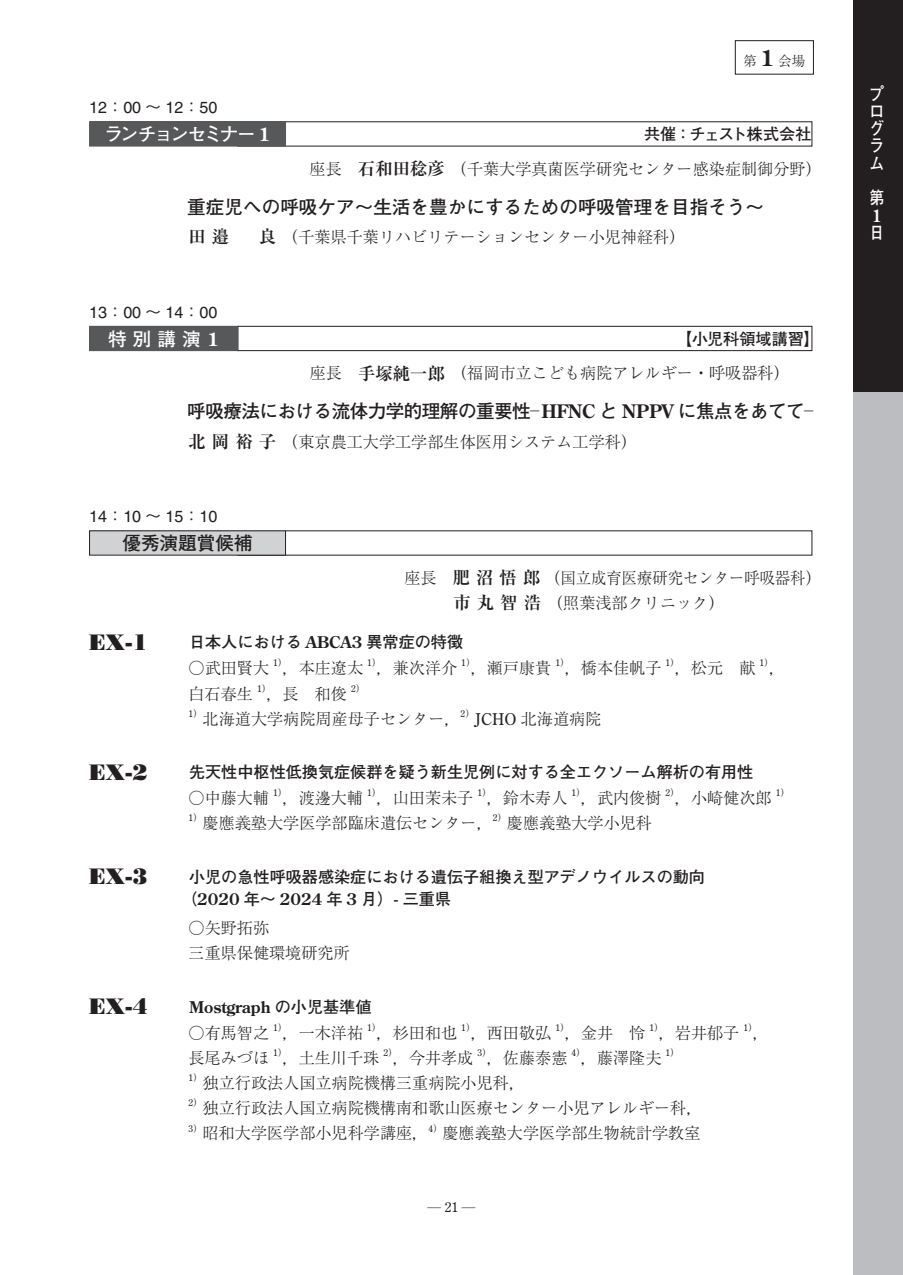
<style>
.page{position:relative;width:903px;height:1275px;background:#fff}
.page>*{position:absolute;margin:0;border:0;box-sizing:border-box;transform-origin:0 0}
.t1{font:22.4px "Bodoni Poster";color:#231f20}
.t2{font:700 18.55px "Futo Go B101 Pro";color:#231f20}
.t3{font:700 18.55px "Futo Go B101 Pro";letter-spacing:-.03em;color:#231f20}
.t4{font:700 18.55px "Futo Go B101 Pro";letter-spacing:-.125em;color:#fff}
.t5{font:700 18.55px "Futo Go B101 Pro";letter-spacing:-.055em;color:#fff}
.t6{font:700 17.32px/17.3px "Futo Go B101 Pro";color:#fff;text-align:justify;scale:.85 1}
.t7{font:700 17.32px "Ryumin Pro";color:#231f20}
.t8{font:700 17.32px "Century Old Style Std";color:#fff;scale:.85 1}
.t9{font:300 16.1px/24.8px "Ryumin Pro";color:#231f20}
.t10{font:700 16.1px "Futo Go B101 Pro";color:#231f20}
.t11{font:700 16.1px "Century Old Style Std";color:#231f20}
.t12{font:16.1px "Helvetica CE";color:#231f20}
.t13{font:700 16.1px "Futo Go B101 Pro";letter-spacing:-.03em;color:#231f20}
.t14{font:500 16.1px "Ryumin Pro";color:#231f20}
.t15{font:300 13.65px "Ryumin Pro";color:#231f20}
.t16{font:9.45px "Century Old Style Std";color:#231f20}
.s1{font-family:"Century Old Style Std";font-weight:700;font-size:22.4px}
.s2{font-family:"Gothic BBB Pro";font-weight:500}
.s3{font-family:"Century Old Style Std"}
.s4{font-weight:700;font-size:17.32px}
.s5{font-weight:500}
.s6{font-family:"Ryumin Pro";font-weight:500}
.s7{font-family:"Century Old Style Std";font-weight:400}
.s8{font-family:"Futo Go B101 Pro"}
</style>
<div class="page">
<div style="left:735px;top:40px;width:79px;height:34px;border:1px solid #231f20"></div>
<div style="left:853px;top:386px;width:50px;height:889px;background:#bcbdc0"></div>
<div style="left:853px;top:0;width:50px;height:392px;background:#231f20"></div>
<div style="left:90px;top:122px;width:195px;height:24px;background:#57585a"></div>
<div style="left:237px;top:326px;width:575px;height:25px;border:1px solid #231f20"></div>
<div style="left:90px;top:326px;width:148px;height:25px;background:#57585a"></div>
<div style="left:90px;top:531px;width:195px;height:24px;background:#d1d2d4"></div>
<p class="t15" style="left:743px;top:50px;width:64px">第<span class="s1">1</span>会場</p>
<p class="t12" style="left:89px;top:98px;width:130px">12<span class="s2">：</span>00 <span class="s2">～</span> 12<span class="s2">：</span>50</p>
<p class="t4" style="left:104px;top:119px;width:168px">ランチョンセミナー <span class="s3">1</span></p>
<p class="t13" style="left:644px;top:121px;width:169px">共催：チェスト株式会社</p>
<p class="t9" style="left:310px;top:155px;width:514px">座長 <span class="s4">石和田稔彦</span><span class="s5">（</span>千葉大学真菌医学研究センター感染症制御分野<span class="s5">）</span></p>
<p class="t2" style="left:187px;top:192px;width:578px">重症児への呼吸ケア～生活を豊かにするための呼吸管理を目指そう～</p>
<p class="t7" style="left:189px;top:223px;width:42px">田邉</p>
<p class="t9" style="left:259px;top:223px;width:428px"><span class="s4">良</span><span class="s5">（</span>千葉県千葉リハビリテーションセンター小児神経科<span class="s5">）</span></p>
<p class="t12" style="left:89px;top:303px;width:130px">13<span class="s2">：</span>00 <span class="s2">～</span> 14<span class="s2">：</span>00</p>
<p class="t5" style="left:108px;top:324px;width:113px">特別講演<span class="s3">1</span></p>
<p class="t10" style="left:676px;top:326px;width:145px">【小児科領域講習】</p>
<p class="t9" style="left:310px;top:360px;width:481px">座長 <span class="s4">手塚純一郎</span><span class="s5">（</span>福岡市立こども病院アレルギー<span class="s5">・</span>呼吸器科<span class="s5">）</span></p>
<p class="t3" style="left:187px;top:396px;width:628px">呼吸療法における流体力学的理解の重要性─ <span class="s3">HFNC</span> と <span class="s3">NPPV</span> に焦点をあてて─</p>
<p class="t9" style="left:189px;top:428px;width:450px"><span class="s4">北岡裕子</span><span class="s5">（</span>東京農工大学工学部生体医用システム工学科<span class="s5">）</span></p>
<p class="t12" style="left:89px;top:507px;width:130px">14<span class="s2">：</span>10 <span class="s2">～</span> 15<span class="s2">：</span>10</p>
<p class="t2" style="left:122px;top:528px;width:132px">優秀演題賞候補</p>
<p class="t9" style="left:453px;top:564px;width:370px;text-indent:-49px">座長 <span class="s4">肥沼悟郎</span><span class="s5">（</span>国立成育医療研究センター呼吸器科<span class="s5">）</span><span class="s4">市丸智浩</span><span class="s5">（</span>照葉浅部クリニック<span class="s5">）</span></p>
<h1 class="t1" style="left:89px;top:628px;width:60px">EX-1</h1>
<p class="t10" style="left:189px;top:629px;width:276px">日本人における <span class="s3">ABCA3</span> 異常症の特徴</p>
<p class="t9" style="left:189px;top:655px;width:82px">○武田賢大</p>
<p class="t16" style="left:273px;top:657px;width:16px">1<span class="s6">）</span></p>
<p class="t9" style="left:283px;top:655px;width:82px"><span class="s5">，</span>本庄遼太</p>
<p class="t16" style="left:367px;top:657px;width:16px">1<span class="s6">）</span></p>
<p class="t9" style="left:377px;top:655px;width:82px"><span class="s5">，</span>兼次洋介</p>
<p class="t16" style="left:461px;top:657px;width:16px">1<span class="s6">）</span></p>
<p class="t9" style="left:471px;top:655px;width:82px"><span class="s5">，</span>瀬戸康貴</p>
<p class="t16" style="left:555px;top:657px;width:16px">1<span class="s6">）</span></p>
<p class="t9" style="left:565px;top:655px;width:98px"><span class="s5">，</span>橋本佳帆子</p>
<p class="t16" style="left:665px;top:657px;width:16px">1<span class="s6">）</span></p>
<p class="t9" style="left:675px;top:655px;width:82px"><span class="s5">，</span>松元 献</p>
<p class="t16" style="left:759px;top:657px;width:16px">1<span class="s6">）</span></p>
<p class="t14" style="left:769px;top:656px;width:18px">，</p>
<p class="t9" style="left:189px;top:680px;width:66px">白石春生</p>
<p class="t16" style="left:257px;top:682px;width:16px">1<span class="s6">）</span></p>
<p class="t9" style="left:266px;top:680px;width:82px"><span class="s5">，</span>長 和俊</p>
<p class="t16" style="left:351px;top:682px;width:16px">2<span class="s6">）</span></p>
<p class="t16" style="left:189px;top:707px;width:16px">1<span class="s6">）</span></p>
<p class="t9" style="left:203px;top:705px;width:259px">北海道大学病院周産母子センター<span class="s5">，</span></p>
<p class="t16" style="left:461px;top:707px;width:16px">2<span class="s6">）</span></p>
<p class="t9" style="left:475px;top:705px;width:128px"><span class="s7">JCHO</span> 北海道病院</p>
<h1 class="t1" style="left:89px;top:758px;width:60px">EX-2</h1>
<p class="t10" style="left:189px;top:759px;width:566px">先天性中枢性低換気症候群を疑う新生児例に対する全エクソーム解析の有用性</p>
<p class="t9" style="left:189px;top:784px;width:82px">○中藤大輔</p>
<p class="t16" style="left:273px;top:787px;width:16px">1<span class="s6">）</span></p>
<p class="t9" style="left:283px;top:784px;width:82px"><span class="s5">，</span>渡邊大輔</p>
<p class="t16" style="left:367px;top:787px;width:16px">1<span class="s6">）</span></p>
<p class="t9" style="left:377px;top:784px;width:98px"><span class="s5">，</span>山田茉未子</p>
<p class="t16" style="left:477px;top:787px;width:16px">1<span class="s6">）</span></p>
<p class="t9" style="left:487px;top:784px;width:82px"><span class="s5">，</span>鈴木寿人</p>
<p class="t16" style="left:571px;top:787px;width:16px">1<span class="s6">）</span></p>
<p class="t9" style="left:581px;top:784px;width:82px"><span class="s5">，</span>武内俊樹</p>
<p class="t16" style="left:665px;top:787px;width:16px">2<span class="s6">）</span></p>
<p class="t9" style="left:675px;top:784px;width:98px"><span class="s5">，</span>小崎健次郎</p>
<p class="t16" style="left:776px;top:787px;width:16px">1<span class="s6">）</span></p>
<p class="t16" style="left:189px;top:812px;width:16px">1<span class="s6">）</span></p>
<p class="t9" style="left:203px;top:810px;width:292px">慶應義塾大学医学部臨床遺伝センター<span class="s5">，</span></p>
<p class="t16" style="left:493px;top:812px;width:16px">2<span class="s6">）</span></p>
<p class="t9" style="left:507px;top:810px;width:147px">慶應義塾大学小児科</p>
<h1 class="t1" style="left:89px;top:863px;width:60px">EX-3</h1>
<p class="t10" style="left:189px;top:864px;width:517px">小児の急性呼吸器感染症における遺伝子組換え型アデノウイルスの動向</p>
<p class="t11" style="left:181px;top:888px;width:272px"><span class="s8">（</span>2020 <span class="s8">年～</span> 2024 <span class="s8">年</span> 3 <span class="s8">月）</span>- <span class="s8">三重県</span></p>
<p class="t9" style="left:189px;top:914px;width:163px">○矢野拓弥<br>三重県保健環境研究所</p>
<h1 class="t1" style="left:89px;top:993px;width:60px">EX-4</h1>
<p class="t11" style="left:189px;top:996px;width:184px">Mostgraph <span class="s8">の小児基準値</span></p>
<p class="t9" style="left:189px;top:1019px;width:82px">○有馬智之</p>
<p class="t16" style="left:273px;top:1021px;width:16px">1<span class="s6">）</span></p>
<p class="t9" style="left:283px;top:1019px;width:82px"><span class="s5">，</span>一木洋祐</p>
<p class="t16" style="left:367px;top:1021px;width:16px">1<span class="s6">）</span></p>
<p class="t9" style="left:377px;top:1019px;width:82px"><span class="s5">，</span>杉田和也</p>
<p class="t16" style="left:461px;top:1021px;width:16px">1<span class="s6">）</span></p>
<p class="t9" style="left:471px;top:1019px;width:82px"><span class="s5">，</span>西田敬弘</p>
<p class="t16" style="left:555px;top:1021px;width:16px">1<span class="s6">）</span></p>
<p class="t9" style="left:565px;top:1019px;width:82px"><span class="s5">，</span>金井 怜</p>
<p class="t16" style="left:649px;top:1021px;width:16px">1<span class="s6">）</span></p>
<p class="t9" style="left:659px;top:1019px;width:82px"><span class="s5">，</span>岩井郁子</p>
<p class="t16" style="left:743px;top:1021px;width:16px">1<span class="s6">）</span></p>
<p class="t14" style="left:753px;top:1020px;width:18px">，</p>
<p class="t9" style="left:189px;top:1044px;width:82px">長尾みづほ</p>
<p class="t16" style="left:273px;top:1046px;width:16px">1<span class="s6">）</span></p>
<p class="t9" style="left:283px;top:1044px;width:98px"><span class="s5">，</span>土生川千珠</p>
<p class="t16" style="left:383px;top:1046px;width:16px">2<span class="s6">）</span></p>
<p class="t9" style="left:393px;top:1044px;width:82px"><span class="s5">，</span>今井孝成</p>
<p class="t16" style="left:477px;top:1046px;width:16px">3<span class="s6">）</span></p>
<p class="t9" style="left:487px;top:1044px;width:82px"><span class="s5">，</span>佐藤泰憲</p>
<p class="t16" style="left:571px;top:1046px;width:16px">4<span class="s6">）</span></p>
<p class="t9" style="left:581px;top:1044px;width:82px"><span class="s5">，</span>藤澤隆夫</p>
<p class="t16" style="left:665px;top:1046px;width:16px">1<span class="s6">）</span></p>
<p class="t16" style="left:189px;top:1072px;width:16px">1<span class="s6">）</span></p>
<p class="t9" style="left:203px;top:1069px;width:324px">独立行政法人国立病院機構三重病院小児科<span class="s5">，</span></p>
<p class="t16" style="left:189px;top:1097px;width:16px">2<span class="s6">）</span></p>
<p class="t9" style="left:203px;top:1094px;width:501px">独立行政法人国立病院機構南和歌山医療センター小児アレルギー科<span class="s5">，</span></p>
<p class="t16" style="left:189px;top:1122px;width:16px">3<span class="s6">）</span></p>
<p class="t9" style="left:203px;top:1120px;width:227px">昭和大学医学部小児科学講座<span class="s5">，</span></p>
<p class="t16" style="left:428px;top:1122px;width:16px">4<span class="s6">）</span></p>
<p class="t9" style="left:442px;top:1120px;width:259px">慶應義塾大学医学部生物統計学教室</p>
<p class="t15" style="left:428px;top:1197px;width:49px">─<span class="s7">21</span>─</p>
<p class="t6" style="left:869px;top:83px;width:18px">プログラム</p>
<p class="t6" style="left:869px;top:187px;width:18px">第</p>
<p class="t8" style="left:872px;top:204px;width:13px">1</p>
<p class="t6" style="left:869px;top:222px;width:15px">日</p>
</div>
